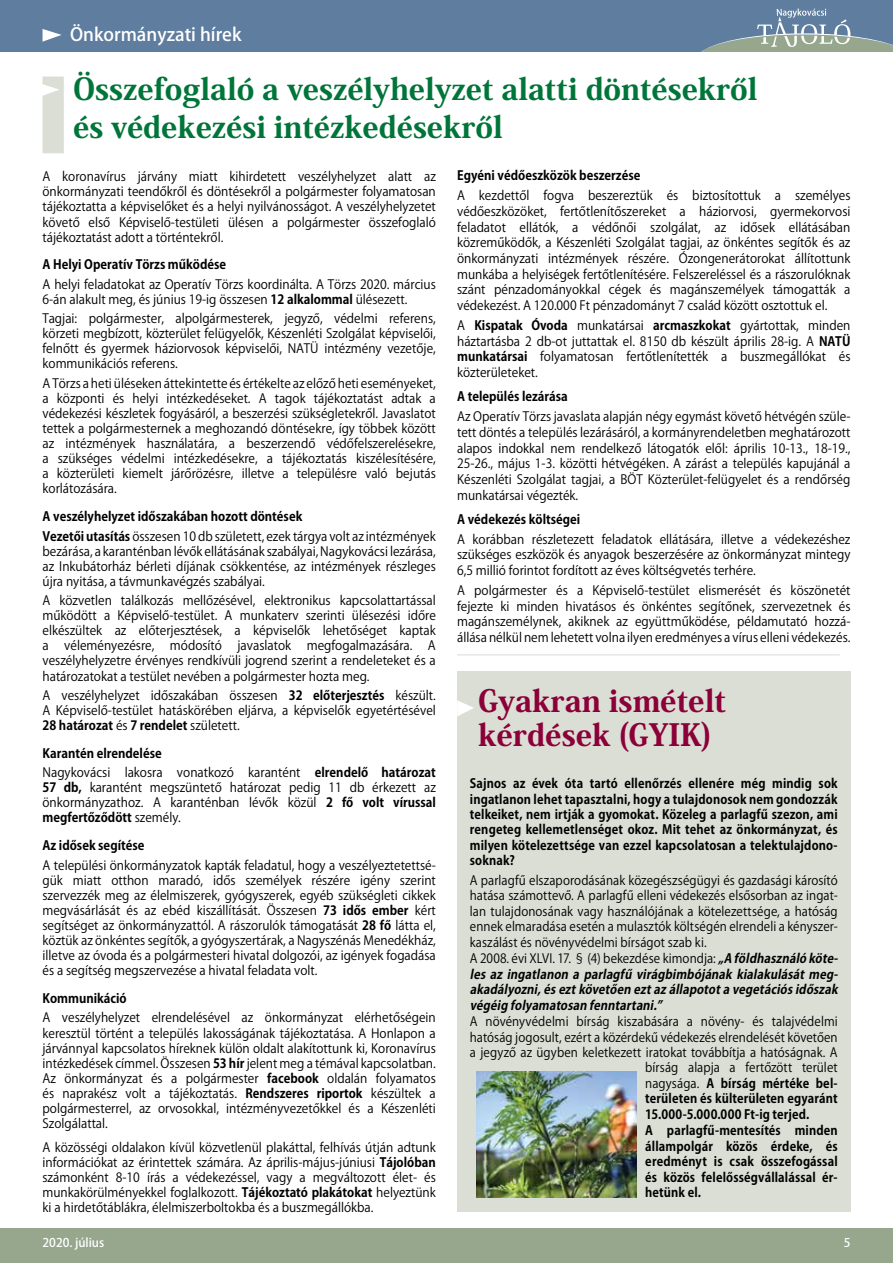
<style>
.page{position:relative;width:893px;height:1263px;background:#fff}
.page>*{position:absolute;margin:0;border:0;box-sizing:border-box;transform-origin:0 0}
.t1{font:800 30.3px/33.3px "Koz Min Pr 6 N";color:#8b0039}
.t2{font:800 30px/37.5px "Koz Min Pr 6 N";color:#007539}
.t3{font:500 18px "Koz Go Pr 6 N";color:#fff}
.t4{font:12.75px/15.1px "Koz Go Pr 6 N";color:#000;text-align:justify;scale:.95 1}
.t5{font:700 12.75px/15.5px "Koz Go Pr 6 N";color:#000;text-align:justify;scale:.93 1}
.t6{font:12.75px/15.5px "Koz Go Pr 6 N";color:#000;text-align:justify;scale:.93 1}
.t7{font:700 12.75px/19.4px "Koz Go Pr 6 N";color:#000;scale:.95 1}
.t8{font:italic 700 12.75px/15.5px "Koz Go Pr 6 N";color:#000;text-align:justify;scale:.93 1}
.t9{font:500 12px "Koz Go Pr 6 N";color:#fff}
.s1{font-weight:700}
.s2{font-weight:400}
.s3{font-weight:400;font-style:normal}
</style>
<div class="page">
<div style="left:0;top:1229px;width:893px;height:34px;background:#96a78e"></div>
<div style="left:0;top:0;width:893px;height:51px;background:#5f7d9f"></div>
<svg style="left:43px;top:29px;width:19px;height:13px"></svg>
<svg style="left:702px;top:9px;width:191px;height:42px"></svg>
<div style="left:43px;top:77px;width:21px;height:76px;background:#dbded5"></div>
<div style="left:457px;top:672px;width:393px;height:540px;background:#dbded5"></div>
<svg style="left:457px;top:700px;width:17px;height:16px"></svg>
<img style="left:476px;top:1071px;width:161px;height:127px">
<hr style="left:457px;top:654px;width:383px;height:1px;background:#96a78e">
<h3 class="t3" style="left:70px;top:25px;width:173px">Önkormányzati hírek</h3>
<h2 class="t2" style="left:73px;top:71px;width:686px">Összefoglaló a veszélyhelyzet alatti döntésekről és védekezési intézkedésekről</h2>
<p class="t4" style="left:43px;top:169px;width:416px">A koronavírus járvány miatt kihirdetett veszélyhelyzet alatt az önkormányzati teendőkről és döntésekről a polgármester folyamatosan tájékoztatta a képviselőket és a helyi nyilvánosságot. A veszélyhelyzetet követő első Képviselő-testületi ülésen a polgármester összefoglaló tájékoztatást adott a történtekről.</p>
<p class="t7" style="left:43px;top:255px;width:195px">A Helyi Operatív Törzs működése</p>
<p class="t4" style="left:43px;top:277px;width:416px">A helyi feladatokat az Operatív Törzs koordinálta. A Törzs 2020. március<br>6-án alakult meg, és június 19-ig összesen <span class="s1">12 alkalommal</span> ülésezett.</p>
<p class="t4" style="left:43px;top:311px;width:416px">Tagjai: polgármester, alpolgármesterek, jegyző, védelmi referens, körzeti megbízott, közterület felügyelők, Készenléti Szolgálat képviselői, felnőtt és gyermek háziorvosok képviselői, NATÜ intézmény vezetője, kommunikációs referens.</p>
<p class="t4" style="left:43px;top:376px;width:416px">A Törzs a heti üléseken áttekintette és értékelte az előző heti eseményeket, a központi és helyi intézkedéseket. A tagok tájékoztatást adtak a védekezési készletek fogyásáról, a beszerzési szükségletekről. Javaslatot tettek a polgármesternek a meghozandó döntésekre, így többek között az intézmények használatára, a beszerzendő védőfelszerelésekre, a szükséges védelmi intézkedésekre, a tájékoztatás kiszélesítésére, a közterületi kiemelt járőrözésre, illetve a településre való bejutás korlátozására.</p>
<p class="t7" style="left:43px;top:507px;width:416px">A veszélyhelyzet időszakában hozott döntések<br>Vezetői utasítás <span class="s2">összesen 10 db született, ezek tárgya volt az intézmények</span></p>
<p class="t4" style="left:43px;top:544px;width:416px">bezárása, a karanténban lévők ellátásának szabályai, Nagykovácsi lezárása, az Inkubátorház bérleti díjának csökkentése, az intézmények részleges újra nyitása, a távmunkavégzés szabályai.</p>
<p class="t4" style="left:43px;top:593px;width:416px">A közvetlen találkozás mellőzésével, elektronikus kapcsolattartással működött a Képviselő-testület. A munkaterv szerinti ülésezési időre elkészültek az előterjesztések, a képviselők lehetőséget kaptak a véleményezésre, módosító javaslatok megfogalmazására. A veszélyhelyzetre érvényes rendkívüli jogrend szerint a rendeleteket és a határozatokat a testület nevében a polgármester hozta meg.</p>
<p class="t4" style="left:43px;top:688px;width:416px">A veszélyhelyzet időszakában összesen <span class="s1">32 előterjesztés</span> készült.<br>A Képviselő-testület hatáskörében eljárva, a képviselők egyetértésével <span class="s1">28 határozat</span> és <span class="s1">7 rendelet</span> született.</p>
<p class="t7" style="left:43px;top:744px;width:416px">Karantén elrendelése<br><span class="s2">Nagykovácsi lakosra vonatkozó karantént</span> elrendelő határozat</p>
<p class="t4" style="left:43px;top:780px;width:416px"><span class="s1">57 db,</span> karantént megszüntető határozat pedig 11 db érkezett az önkormányzathoz. A karanténban lévők közül <span class="s1">2 fő volt vírussal megfertőződött</span> személy.</p>
<p class="t7" style="left:43px;top:836px;width:109px">Az idősek segítése</p>
<p class="t4" style="left:43px;top:858px;width:416px">A települési önkormányzatok kapták feladatul, hogy a veszélyeztetettsé&shy;gük miatt otthon maradó, idős személyek részére igény szerint szervezzék meg az élelmiszerek, gyógyszerek, egyéb szükségleti cikkek megvásárlását és az ebéd kiszállítását. Összesen <span class="s1">73 idős ember</span> kért segítséget az önkormányzattól. A rászorulók támogatását <span class="s1">28 fő</span> látta el, köztük az önkéntes segítők, a gyógyszertárak, a Nagyszénás Menedékház, illetve az óvoda és a polgármesteri hivatal dolgozói, az igények fogadása és a segítség megszervezése a hivatal feladata volt.</p>
<p class="t7" style="left:43px;top:989px;width:90px">Kommunikáció</p>
<p class="t4" style="left:43px;top:1010px;width:416px">A veszélyhelyzet elrendelésével az önkormányzat elérhetőségein keresztül történt a település lakosságának tájékoztatása. A Honlapon a járvánnyal kapcsolatos híreknek külön oldalt alakítottunk ki, Koronavírus intézkedések címmel. Összesen <span class="s1">53 hír</span> jelent meg a témával kapcsolatban.<br>Az önkormányzat és a polgármester <span class="s1">facebook</span> oldalán folyamatos és naprakész volt a tájékoztatás. <span class="s1">Rendszeres riportok</span> készültek a polgármesterrel, az orvosokkal, intézményvezetőkkel és a Készenléti Szolgálattal.</p>
<p class="t4" style="left:43px;top:1140px;width:416px">A közösségi oldalakon kívül közvetlenül plakáttal, felhívás útján adtunk információkat az érintettek számára. Az április-május-júniusi <span class="s1">Tájolóban </span>számonként 8-10 írás a védekezéssel, vagy a megváltozott élet- és munkakörülményekkel foglalkozott. <span class="s1">Tájékoztató plakátokat</span> helyeztünk ki a hirdetőtáblákra, élelmiszerboltokba és a buszmegállókba.</p>
<p class="t7" style="left:457px;top:166px;width:194px">Egyéni védőeszközök beszerzése</p>
<p class="t4" style="left:457px;top:188px;width:416px;line-height:15.8px">A kezdettől fogva beszereztük és biztosítottuk a személyes védőeszközöket, fertőtlenítőszereket a háziorvosi, gyermekorvosi feladatot ellátók, a védőnői szolgálat, az idősek ellátásában közreműködők, a Készenléti Szolgálat tagjai, az önkéntes segítők és az önkormányzati intézmények részére. Ózongenerátorokat állítottunk munkába a helyiségek fertőtlenítésére. Felszereléssel és a rászorulóknak szánt pénzadományokkal cégek és magánszemélyek támogatták a védekezést. A 120.000 Ft pénzadományt 7 család között osztottuk el.</p>
<p class="t4" style="left:457px;top:318px;width:416px;line-height:15.8px">A <span class="s1">Kispatak Óvoda</span> munkatársai <span class="s1">arcmaszkokat</span> gyártottak, minden háztartásba 2 db-ot juttattak el. 8150 db készült április 28-ig. A <span class="s1">NATÜ munkatársai</span> folyamatosan fertőtlenítették a buszmegállókat és közterületeket.</p>
<p class="t7" style="left:457px;top:387px;width:118px">A település lezárása</p>
<p class="t4" style="left:457px;top:409px;width:416px;line-height:15.8px">Az Operatív Törzs javaslata alapján négy egymást követő hétvégén szüle&shy;tett döntés a település lezárásáról, a kormányrendeletben meghatározott alapos indokkal nem rendelkező látogatók elől: április 10-13., 18-19., 25-26., május 1-3. közötti hétvégéken. A zárást a település kapujánál a Készenléti Szolgálat tagjai, a BÖT Közterület-felügyelet és a rendőrség munkatársai végezték.</p>
<p class="t7" style="left:457px;top:510px;width:131px">A védekezés költségei</p>
<p class="t4" style="left:457px;top:531px;width:416px;line-height:15.8px">A korábban részletezett feladatok ellátására, illetve a védekezéshez szükséges eszközök és anyagok beszerzésére az önkormányzat mintegy 6,5 millió forintot fordított az éves költségvetés terhére.</p>
<p class="t4" style="left:457px;top:583px;width:416px;line-height:15.8px">A polgármester és a Képviselő-testület elismerését és köszönetét fejezte ki minden hivatásos és önkéntes segítőnek, szervezetnek és magánszemélynek, akiknek az együttműködése, példamutató hozzá&shy;állása nélkül nem lehetett volna ilyen eredményes a vírus elleni védekezés.</p>
<h1 class="t1" style="left:478px;top:685px;width:249px">Gyakran ismételt kérdések (GYIK)</h1>
<p class="t5" style="left:470px;top:776px;width:397px">Sajnos az évek óta tartó ellenőrzés ellenére még mindig sok ingatlanon lehet tapasztalni, hogy a tulajdonosok nem gondozzák telkeiket, nem irtják a gyomokat. Közeleg a parlagfű szezon, ami rengeteg kellemetlenséget okoz. Mit tehet az önkormányzat, és milyen kötelezettsége van ezzel kapcsolatosan a telektulajdono&shy;soknak?</p>
<p class="t6" style="left:470px;top:873px;width:397px">A parlagfű elszaporodásának közegészségügyi és gazdasági károsító hatása számottevő. A parlagfű elleni védekezés elsősorban az ingat&shy;lan tulajdonosának vagy használójának a kötelezettsége, a hatóság ennek elmaradása esetén a mulasztók költségén elrendeli a kényszer&shy;kaszálást és növényvédelmi bírságot szab ki.</p>
<p class="t8" style="left:470px;top:951px;width:401px"><span class="s3">A 2008. évi XLVI. 17. § (4) bekezdése kimondja:</span> „A földhasználóköte&shy;lesazingatlanonaparlagfűvirágbimbójánakkialakulásátmeg&shy;akadályozni,éseztkövetőeneztazállapototavegetációsidőszak végéigfolyamatosanfenntartani.”</p>
<p class="t6" style="left:470px;top:1014px;width:397px">A növényvédelmi bírság kiszabására a növény- és talajvédelmi</p>
<p class="t6" style="left:470px;top:1029px;width:397px">hatóság jogosult, ezért a közérdekű védekezés elrendelését követően</p>
<p class="t6" style="left:470px;top:1045px;width:397px">a jegyző az ügyben keletkezett iratokat továbbítja a hatóságnak. A</p>
<p class="t6" style="left:645px;top:1060px;width:208px">bírság alapja a fertőzött terület</p>
<p class="t5" style="left:645px;top:1076px;width:208px"><span class="s2">nagysága.</span> A bírság mértéke bel-</p>
<p class="t5" style="left:645px;top:1091px;width:208px">területen és külterületen egyaránt</p>
<p class="t5" style="left:645px;top:1106px;width:178px">15.000-5.000.000 Ft-ig terjed.</p>
<p class="t5" style="left:645px;top:1123px;width:208px">A parlagfű-mentesítés minden állampolgár közös érdeke, és eredményt is csak összefogással és közös felelősségvállalással ér&shy;hetünk el.</p>
<p class="t9" style="left:43px;top:1236px;width:63px">2020. július</p>
<p class="t9" style="left:844px;top:1236px;width:8px">5</p>
</div>
